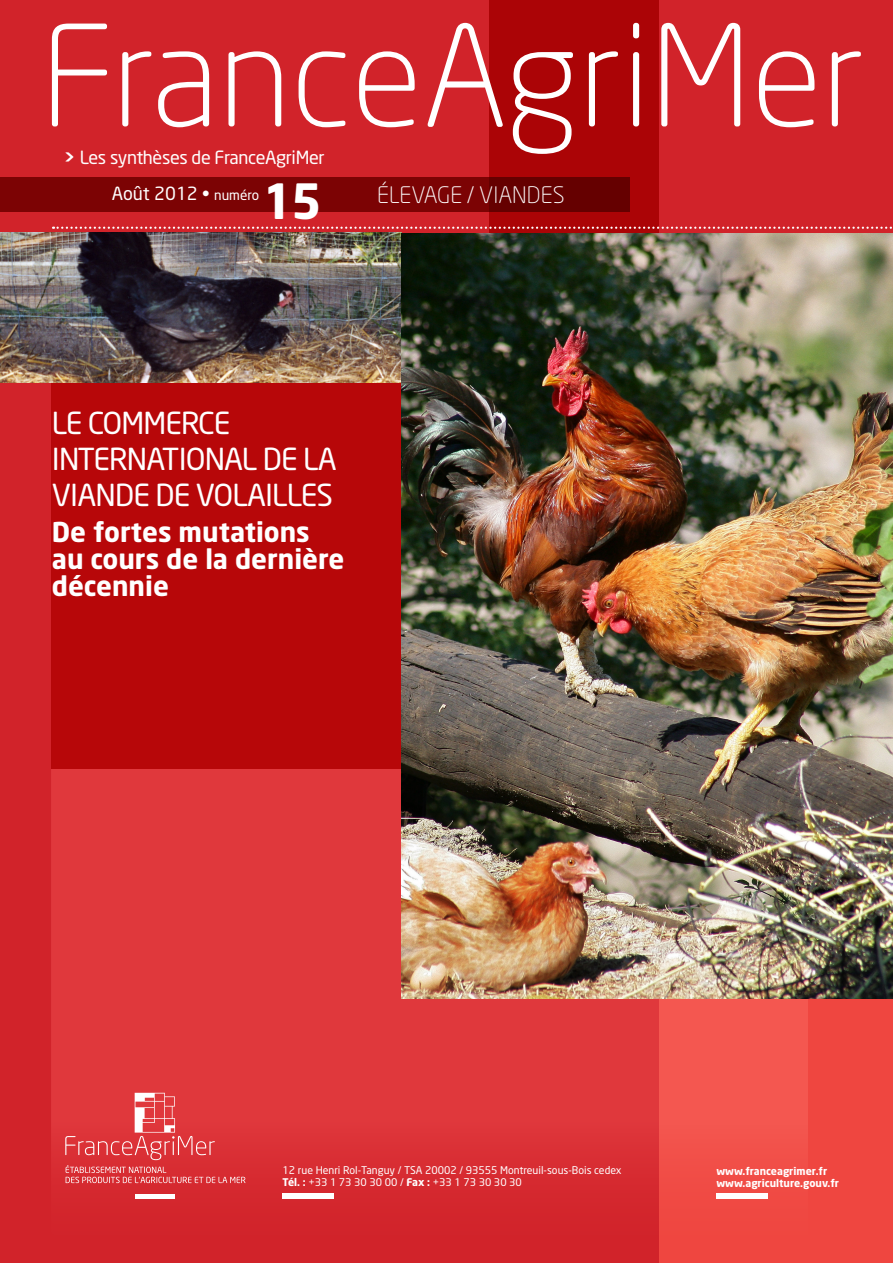
<style>
.page{position:relative;width:893px;height:1263px;background:#fff}
.page>*{position:absolute;margin:0;border:0;box-sizing:border-box;transform-origin:0 0}
.t1{font:700 48px "Neo Sans";color:#fff}
.t2{font:30px/36px "Neo Sans";letter-spacing:-.03em;color:#fff}
.t3{font:700 27px/27px "Neo Sans";color:#fff}
.t4{font:300 22.5px "Neo Sans";color:#fff}
.t5{font:18px "Neo Sans";letter-spacing:-.02em;color:#fff}
.t6{font:18px "Neo Sans";color:#fff}
.t7{font:10.5px "Neo Sans";color:#fff}
.t8{font:700 10.5px "Neo Sans";color:#fff}
.s1{font-weight:700}
.s2{font-size:13.5px}
</style>
<div class="page">
<div style="left:0;top:0;width:659px;height:1263px;background:#d1232a"></div>
<svg style="left:489px;top:0;width:404px;height:233px;background:#c5191f"></svg>
<div style="left:659px;top:573px;width:234px;height:690px;background:#ef4640"></div>
<svg style="left:52px;top:769px;width:756px;height:430px;fill:#e0383c"></svg>
<div style="left:51px;top:239px;width:557px;height:530px;background:#b70709"></div>
<div style="left:0;top:178px;width:629px;height:34px;background:linear-gradient(to right,#830405,#6b0101)"></div>
<img style="left:0;top:233px;width:401px;height:149px">
<img style="left:401px;top:233px;width:492px;height:765px">
<svg style="left:52px;top:23px;width:809px;height:131px"></svg>
<hr style="left:135px;top:1194px;width:39px;height:4px;background:#fff">
<svg style="left:65px;top:1093px;width:181px;height:90px"></svg>
<div style="left:283px;top:1193px;width:51px;height:5px;background:#fff"></div>
<div style="left:716px;top:1193px;width:51px;height:5px;background:#fff"></div>
<svg style="left:53px;top:227px;width:840px;height:2px"></svg>
<p class="t5" style="left:64px;top:147px;width:262px"><span class="s1">&gt;</span> Les synthèses de FranceAgriMer</p>
<p class="t6" style="left:112px;top:182px;width:149px">Août 2012 • <span class="s2">numéro</span></p>
<p class="t4" style="left:377px;top:181px;width:189px">ÉLEVAGE / VIANDES</p>
<p class="t1" style="left:263px;top:170px;width:61px">15</p>
<p class="t2" style="left:52px;top:405px;width:286px">LE COMMERCE<br>INTERNATIONAL DE LA<br>VIANDE DE VOLAILLES</p>
<p class="t3" style="left:52px;top:517px;width:294px">De fortes mutations au cours de la dernière décennie</p>
<p class="t7" style="left:283px;top:1164px;width:340px">12 rue Henri Rol-Tanguy / TSA 20002 / 93555 Montreuil-sous-Bois cedex</p>
<p class="t7" style="left:283px;top:1176px;width:241px"><span class="s1">Tél. :</span> +33 1 73 30 30 00 / <span class="s1">Fax :</span> +33 1 73 30 30 30</p>
<p class="t8" style="left:716px;top:1164px;width:112px">www.franceagrimer.fr</p>
<p class="t8" style="left:716px;top:1176px;width:124px">www.agriculture.gouv.fr</p>
</div>
